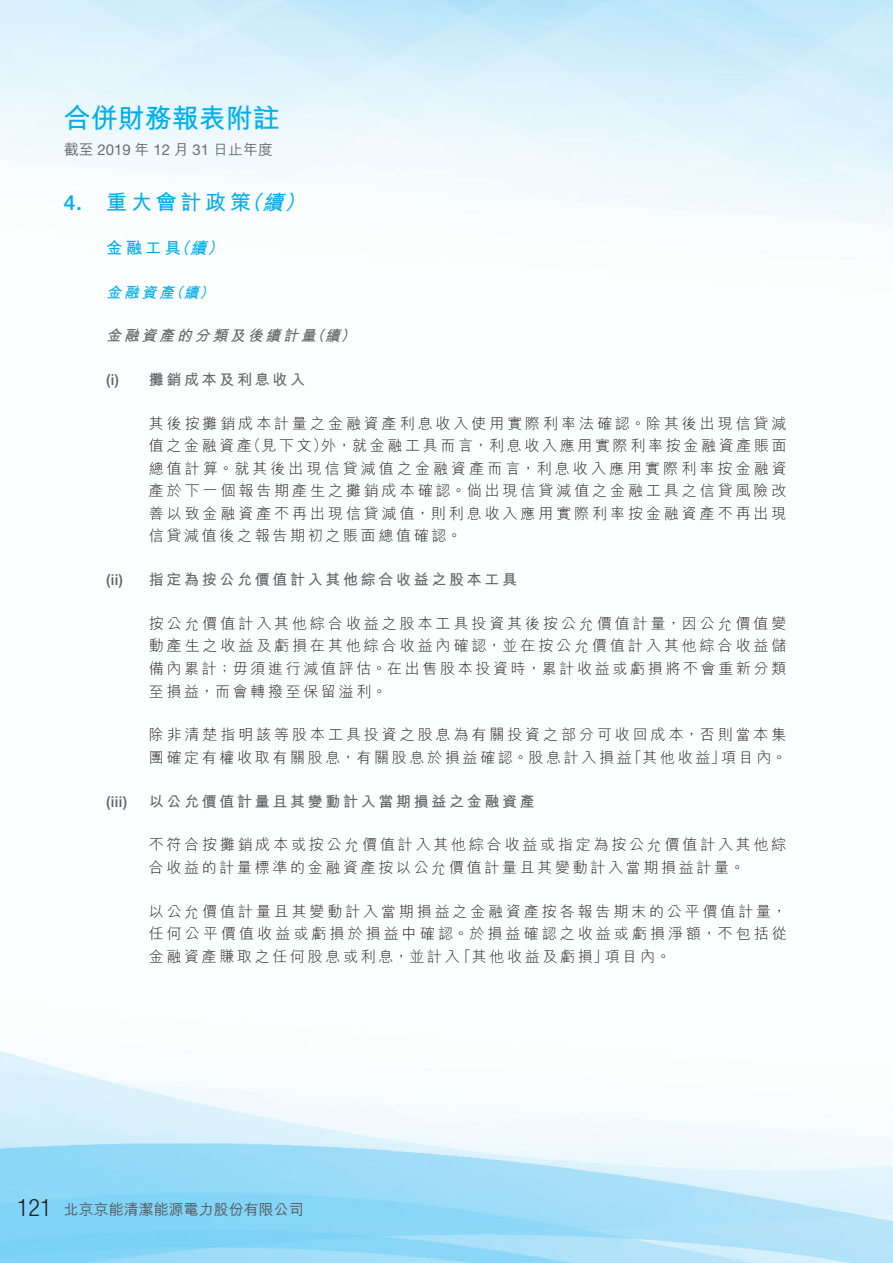
<style>
.page{position:relative;width:893px;height:1263px;background:#fff}
.page>*{position:absolute;margin:0;border:0;box-sizing:border-box;transform-origin:0 0}
.t1{font:700 27px "M Hei HK";color:#00aeef}
.t2{font:300 condensed 24px "Helvetica Neue LT Std";color:#231f20}
._01_Heading_1{font:700 21px "M Hei HK";letter-spacing:.18em;color:#00aeef}
._01_Heading_1-2{font:italic 700 21px "M Hei HK";color:#00aeef}
._01_Heading_1-3{font:500 21px "Helvetica Neue LT Std";color:#00aeef}
._02_Heading_2{font:700 16.5px "M Hei HK";color:#00aeef}
._02_Heading_2-2{font:italic 700 16.5px "M Hei HK";color:#00aeef}
._00_Body_text{font:300 15px/22.5px "M Hei HK";letter-spacing:.185em;color:#231f20;text-align:justify}
._05_Heading_5{font:700 15px "M Hei HK";letter-spacing:.18em;color:#636366}
._00_Body_text-2{font:300 15px "M Hei HK";letter-spacing:.205em;color:#231f20}
.t3{font:500 15px "M Hei HK";color:#57585a}
.t4{font:500 15px "M Hei HK";color:#6c6d70}
._04_Heading_4{font:italic 700 15px "M Hei HK";color:#636366}
._05_Heading_5-2{font:500 15px "Helvetica Neue LT Std";color:#636366}
._03_Heading_3{font:italic 700 15px "M Hei HK";color:#00aeef}
.s1{font-family:"Helvetica Neue LT Std";font-weight:400}
</style>
<div class="page">
<h1 class="t1" style="left:64px;top:98px;width:217px">合併財務報表附註</h1>
<p class="t4" style="left:64px;top:139px;width:211px">截至 <span class="s1">2019</span> 年 <span class="s1">12</span> 月 <span class="s1">31</span> 日止年度</p>
<p class="_01_Heading_1-3" style="left:64px;top:190px;width:20px">4.</p>
<p class="_01_Heading_1" style="left:106px;top:187px;width:146px">重大會計政策</p>
<p class="_01_Heading_1-2" style="left:241px;top:187px;width:29px">（</p>
<p class="_01_Heading_1-2" style="left:284px;top:187px;width:29px">(</p>
<p class="_01_Heading_1-2" style="left:262px;top:187px;width:29px">續</p>
<p class="_02_Heading_2" style="left:106px;top:236px;width:76px">金融工具</p>
<p class="_02_Heading_2-2" style="left:173px;top:236px;width:23px">（</p>
<p class="_02_Heading_2-2" style="left:207px;top:236px;width:23px">(</p>
<p class="_02_Heading_2-2" style="left:190px;top:236px;width:23px">續</p>
<p class="_03_Heading_3" style="left:106px;top:281px;width:98px">金融資產續</p>
<p class="_03_Heading_3" style="left:168px;top:281px;width:21px">（</p>
<p class="_03_Heading_3" style="left:199px;top:281px;width:21px">(</p>
<p class="_04_Heading_4" style="left:106px;top:325px;width:240px">金融資產的分類及後續計量續</p>
<p class="_04_Heading_4" style="left:310px;top:325px;width:21px">（</p>
<p class="_04_Heading_4" style="left:341px;top:325px;width:21px">(</p>
<p class="_05_Heading_5-2" style="left:106px;top:371px;width:14px">) i(</p>
<p class="_05_Heading_5-2" style="left:106px;top:571px;width:18px">i i( )</p>
<p class="_05_Heading_5-2" style="left:106px;top:792px;width:22px">(iii)</p>
<p class="_05_Heading_5" style="left:149px;top:369px;width:158px">攤銷成本及利息收入</p>
<p class="_00_Body_text" style="left:149px;top:412px;width:639px">其後按攤銷成本計量之金融資產利息收入使用實際利率法確認。除其後出現信貸減值之金融資 （產 見下文 外） ，就金融工具而言，利息收入應用實際利率按金融資產賬面總值計算。就其後出現信貸減值之金融資產而言，利息收入應用實際利率按金融資產於下一個報告期產生之攤銷成本確認。倘出現信貸減值之金融工具之信貸風險改善以致金融資產不再出現信貸減值，則利息收入應用實際利率按金融資產不再出現信貸減值後之報告期初之賬面總值確認。</p>
<p class="_05_Heading_5" style="left:149px;top:569px;width:370px">指定為按公允價值計入其他綜合收益之股本工具</p>
<p class="_00_Body_text" style="left:149px;top:612px;width:639px">按公允價值計入其他綜合收益之股本工具投資其後按公允價值計量，因公允價值變動產生之收益及虧損在其他綜合收益內確認，並在按公允價值計入其他綜合收益儲備內累計；毋須進行減值評估。在出售股本投資時，累計收益或虧損將不會重新分類至損益，而會轉撥至保留溢利。</p>
<p class="_00_Body_text" style="left:149px;top:723px;width:639px;text-align:right">除非清楚指明該等股本工具投資之股息為有關投資之部分可收回成本，否則當本集項目內。</p>
<p class="_00_Body_text" style="left:149px;top:746px;width:485px">團確定有權收取有關股息，有關股息於損益確認。股息計入損益</p>
<p class="_05_Heading_5" style="left:149px;top:790px;width:388px">以公允價值計量且其變動計入當期損益之金融資產</p>
<p class="_00_Body_text" style="left:627px;top:746px;width:100px">「其他收益」</p>
<p class="_00_Body_text" style="left:149px;top:833px;width:639px">不符合按攤銷成本或按公允價值計入其他綜合收益或指定為按公允價值計入其他綜合收益的計量標準的金融資產按以公允價值計量且其變動計入當期損益計量。</p>
<p class="_00_Body_text" style="left:149px;top:899px;width:639px">以公允價值計量且其變動計入當期損益之金融資產按各報告期末的公平價值計量，</p>
<p class="_00_Body_text-2" style="left:149px;top:926px;width:639px">任何公平價值收益或虧損於損益中確認。於損益確認之收益或虧損淨額，不包括從</p>
<p class="_00_Body_text" style="left:605px;top:944px;width:67px">項目內。</p>
<p class="_00_Body_text" style="left:149px;top:944px;width:312px">金融資產賺取之任何股息或利息，並計入</p>
<p class="_00_Body_text" style="left:456px;top:944px;width:153px">「其他收益及虧損」</p>
<h2 class="t2" style="left:17px;top:1194px;width:36px">121</h2>
<p class="t3" style="left:64px;top:1199px;width:241px">北京京能清潔能源電力股份有限公司</p>
</div>
